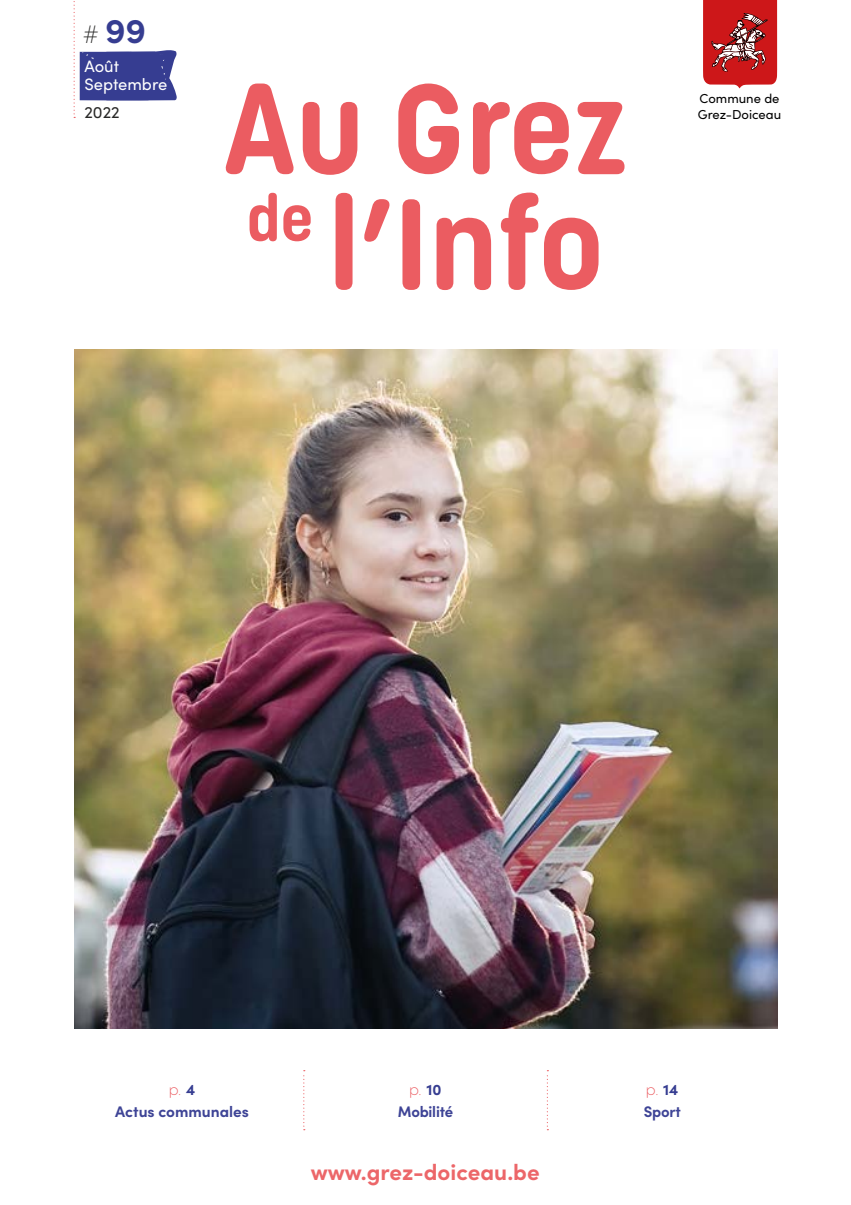
<style>
.page{position:relative;width:851px;height:1205px;background:#fff}
.page>*{position:absolute;margin:0;border:0;box-sizing:border-box;transform-origin:0 0}
.t1{font:700 128.5px/115.8px "Korolev Rounded";color:#eb5c61;text-align:right}
.t2{font:700 64.25px "Korolev Rounded";color:#eb5c61}
.t3{font:700 34.75px "Sofia Pro";color:#363d91}
.t4{font:700 22.38px "Sofia Pro";color:#ec6669}
.t5{font:16.5px/17.5px "Sofia Pro";color:#fff}
.t6{font:16.5px "Sofia Pro";color:#282827}
.t7{font:700 15.38px "Sofia Pro";letter-spacing:-.005em;color:#3e4496}
.t8{font:300 15.38px "Acrom";color:#eb5c61}
.t9{font:13px/15.6px "Sofia Pro";color:#000}
.s1{font-family:"Acrom";font-weight:300;font-size:25px;color:#282827}
.s2{font-family:"Sofia Pro";font-weight:700;color:#363d91}
</style>
<div class="page">
<svg style="left:303px;top:1070px;width:2px;height:60px"></svg>
<svg style="left:546px;top:1070px;width:2px;height:60px"></svg>
<svg style="left:74px;top:1px;width:103px;height:117px"></svg>
<svg style="left:703px;top:0;width:74px;height:88px;background:#c23537"></svg>
<img style="left:74px;top:350px;width:703px;height:679px">
<h3 class="t3" style="left:82px;top:5px;width:66px"><span class="s1">#</span> 99</h3>
<p class="t5" style="left:84px;top:57px;width:84px">Août<br>Septembre</p>
<p class="t6" style="left:84px;top:100px;width:37px">2022</p>
<h1 class="t1" style="left:223px;top:72px;width:406px">Au Grez l’Info</h1>
<h2 class="t2" style="left:247px;top:179px;width:68px">de</h2>
<p class="t9" style="left:697px;top:90px;width:85px">Commune de<br>Grez-Doiceau</p>
<p class="t8" style="left:169px;top:1080px;width:28px">p. <span class="s2">4</span></p>
<p class="t7" style="left:115px;top:1099px;width:135px">Actus communales</p>
<p class="t8" style="left:409px;top:1080px;width:34px">p. <span class="s2">10</span></p>
<p class="t7" style="left:398px;top:1099px;width:57px">Mobilité</p>
<h3 class="t4" style="left:310px;top:1154px;width:230px">www.grez-doiceau.be</h3>
<p class="t8" style="left:646px;top:1080px;width:34px">p. <span class="s2">14</span></p>
<p class="t7" style="left:643px;top:1099px;width:38px">Sport</p>
</div>
